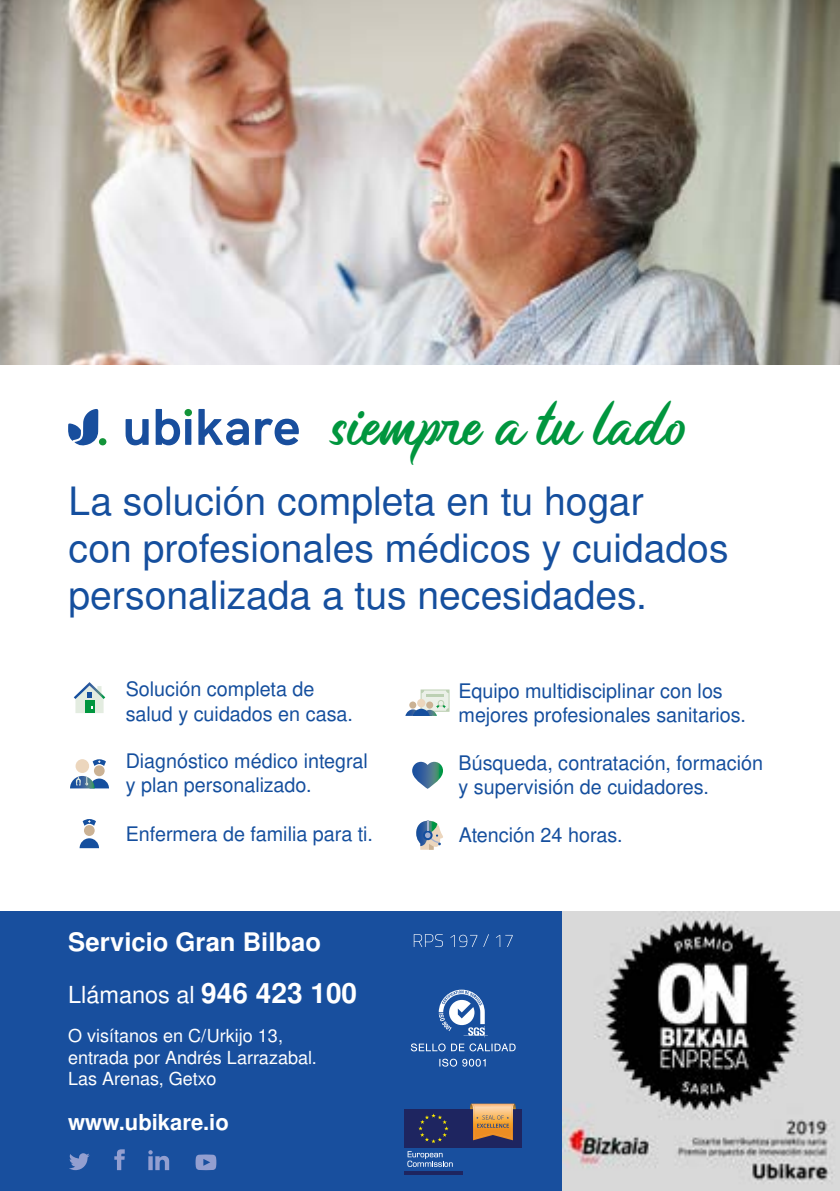
<style>
.page{position:relative;width:840px;height:1191px;background:#fff}
.page>*{position:absolute;margin:0;border:0;box-sizing:border-box;transform-origin:0 0}
.t1{font:49px "Monopola Script";color:#00963e}
.t2{font:39px/46.8px "Nimbus San L";color:#154f9e}
.t3{font:700 25.6px "Nimbus San L";color:#fff}
.t4{font:23.4px "Nimbus San L";color:#fff}
.t5{font:700 22px "Nimbus San L";color:#fff}
.t6{font:20px/24px "Nimbus San L";color:#154f9e}
.t7{font:18px/21.6px "Nimbus San L";color:#fff}
.s1{font-weight:700;font-size:28px}
</style>
<div class="page">
<div style="left:0;top:912px;width:839px;height:279px;background:#184f9e"></div>
<img style="left:0;top:0;width:839px;height:365px">
<svg style="left:412px;top:762px;width:31px;height:27px"></svg>
<div style="left:94px;top:765px;width:11px;height:11px;background:#cbb294;border-radius:50%"></div>
<div style="left:75px;top:759px;width:14px;height:14px;background:#ecd6bd;border-radius:50%"></div>
<svg style="left:93px;top:759px;width:13px;height:7px"></svg>
<svg style="left:70px;top:776px;width:39px;height:12px"></svg>
<svg style="left:74px;top:682px;width:31px;height:31px"></svg>
<svg style="left:405px;top:689px;width:44px;height:27px"></svg>
<div style="left:409px;top:701px;width:7px;height:7px;background:#cbb294;border-radius:50%"></div>
<svg style="left:416px;top:820px;width:27px;height:29px"></svg>
<div style="left:84px;top:825px;width:11px;height:11px;background:#cbb294;border-radius:50%"></div>
<svg style="left:80px;top:838px;width:19px;height:10px"></svg>
<svg style="left:83px;top:819px;width:13px;height:7px"></svg>
<svg style="left:125px;top:419px;width:23px;height:26px"></svg>
<svg style="left:155px;top:409px;width:25px;height:36px"></svg>
<div style="left:185px;top:419px;width:6px;height:26px;background:#184e9d"></div>
<svg style="left:198px;top:409px;width:51px;height:36px"></svg>
<svg style="left:255px;top:418px;width:44px;height:27px"></svg>
<div style="left:184px;top:409px;width:8px;height:7px;background:#139439;border-radius:50%"></div>
<div style="left:99px;top:438px;width:7px;height:7px;background:#139439;border-radius:50%"></div>
<svg style="left:68px;top:409px;width:30px;height:37px"></svg>
<svg style="left:410px;top:989px;width:105px;height:77px"></svg>
<svg style="left:413px;top:934px;width:30px;height:13px"></svg>
<svg style="left:450px;top:934px;width:27px;height:13px"></svg>
<svg style="left:483px;top:935px;width:5px;height:12px"></svg>
<svg style="left:496px;top:935px;width:16px;height:12px"></svg>
<svg style="left:407px;top:1151px;width:45px;height:15px"></svg>
<div style="left:404px;top:1109px;width:58px;height:38px;background:#1e2560"></div>
<svg style="left:418px;top:1113px;width:30px;height:30px"></svg>
<hr style="left:404px;top:1171px;width:58px;height:3px;background:#1e2560">
<div style="left:463px;top:1109px;width:59px;height:38px;background:#1e2560"></div>
<svg style="left:470px;top:1103px;width:45px;height:37px"></svg>
<svg style="left:114px;top:1149px;width:11px;height:21px"></svg>
<svg style="left:148px;top:1150px;width:21px;height:20px"></svg>
<svg style="left:69px;top:1153px;width:21px;height:17px"></svg>
<svg style="left:195px;top:1154px;width:21px;height:16px"></svg>
<img style="left:562px;top:912px;width:277px;height:279px">
<h1 class="t1" style="left:332px;top:389px;width:356px">siempre a tu lado</h1>
<h2 class="t2" style="left:68px;top:476px;width:661px">La solución completa en tu hogar<br>con profesionales médicos y cuidados personalizada a tus necesidades.</h2>
<p class="t6" style="left:126px;top:676px;width:228px">Solución completa de salud y cuidados en casa.</p>
<p class="t6" style="left:126px;top:748px;width:244px">Diagnóstico médico integral y plan personalizado.</p>
<p class="t6" style="left:126px;top:821px;width:249px">Enfermera de familia para ti.</p>
<p class="t3" style="left:68px;top:923px;width:254px">Servicio Gran Bilbao</p>
<p class="t4" style="left:68px;top:977px;width:290px">Llámanos al <span class="s1">946 423 100</span></p>
<p class="t7" style="left:68px;top:1024px;width:250px">O visítanos en C/Urkijo 13, entrada por Andrés Larrazabal.<br>Las Arenas, Getxo</p>
<p class="t5" style="left:68px;top:1106px;width:162px">www.ubikare.io</p>
<p class="t6" style="left:458px;top:678px;width:289px">Equipo multidisciplinar con los mejores profesionales sanitarios.</p>
<p class="t6" style="left:458px;top:750px;width:306px">Búsqueda, contratación, formación y supervisión de cuidadores.</p>
<p class="t6" style="left:458px;top:821px;width:165px">Atención 24 horas.</p>
</div>
